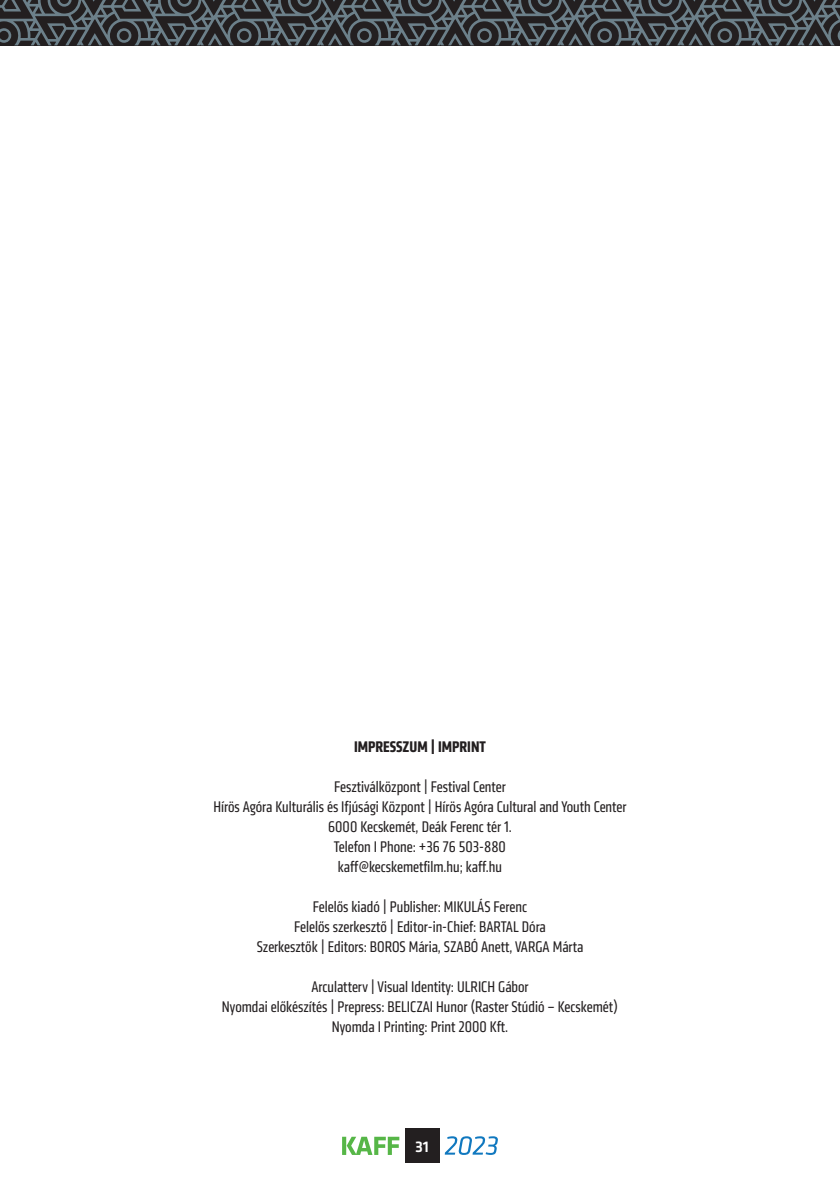
<style>
.page{position:relative;width:840px;height:1191px;background:#fff}
.page>*{position:absolute;margin:0;border:0;box-sizing:border-box;transform-origin:0 0}
._01_kenyér_magyar{font:16px "Klavika Condensed";color:#231f20}
._01_kenyér_magyar-2{font:700 16px "Klavika Condensed";color:#231f20}
.t1{font:500 16px "Klavika";color:#fff}
</style>
<div class="page">
<svg style="left:0;top:0;width:839px;height:45px;background:#3d4246"></svg>
<svg style="left:444px;top:1136px;width:54px;height:19px"></svg>
<svg style="left:342px;top:1136px;width:57px;height:19px"></svg>
<div style="left:405px;top:1128px;width:34px;height:34px;background:#231f20"></div>
<p class="_01_kenyér_magyar-2" style="left:354px;top:736px;width:133px">IMPRESSZUM | IMPRINT</p>
<p class="_01_kenyér_magyar" style="left:334px;top:777px;width:173px">Fesztiválközpont | Festival Center</p>
<p class="_01_kenyér_magyar" style="left:213px;top:797px;width:414px">Hírös Agóra Kulturális és Ifjúsági Központ | Hírös Agóra Cultural and Youth Center</p>
<p class="_01_kenyér_magyar" style="left:328px;top:817px;width:185px">6000 Kecskemét, Deák Ferenc tér 1.</p>
<p class="_01_kenyér_magyar" style="left:334px;top:837px;width:173px">Telefon I Phone: +36 76 503-880</p>
<p class="_01_kenyér_magyar" style="left:338px;top:857px;width:165px">kaff@kecskemetfilm.hu; kaff.hu</p>
<p class="_01_kenyér_magyar" style="left:312px;top:897px;width:216px">Felelős kiadó | Publisher: MIKULÁS Ferenc</p>
<p class="_01_kenyér_magyar" style="left:294px;top:917px;width:253px">Felelős szerkesztő | Editor-in-Chief: BARTAL Dóra</p>
<p class="_01_kenyér_magyar" style="left:256px;top:937px;width:328px">Szerkesztők | Editors: BOROS Mária, SZABÓ Anett, VARGA Márta</p>
<p class="_01_kenyér_magyar" style="left:311px;top:977px;width:219px">Arculatterv | Visual Identity: ULRICH Gábor</p>
<p class="_01_kenyér_magyar" style="left:222px;top:997px;width:397px">Nyomdai előkészítés | Prepress: BELICZAI Hunor (Raster Stúdió – Kecskemét)</p>
<p class="_01_kenyér_magyar" style="left:331px;top:1017px;width:178px">Nyomda I Printing: Print 2000 Kft.</p>
<p class="t1" style="left:415px;top:1137px;width:15px">31</p>
</div>
